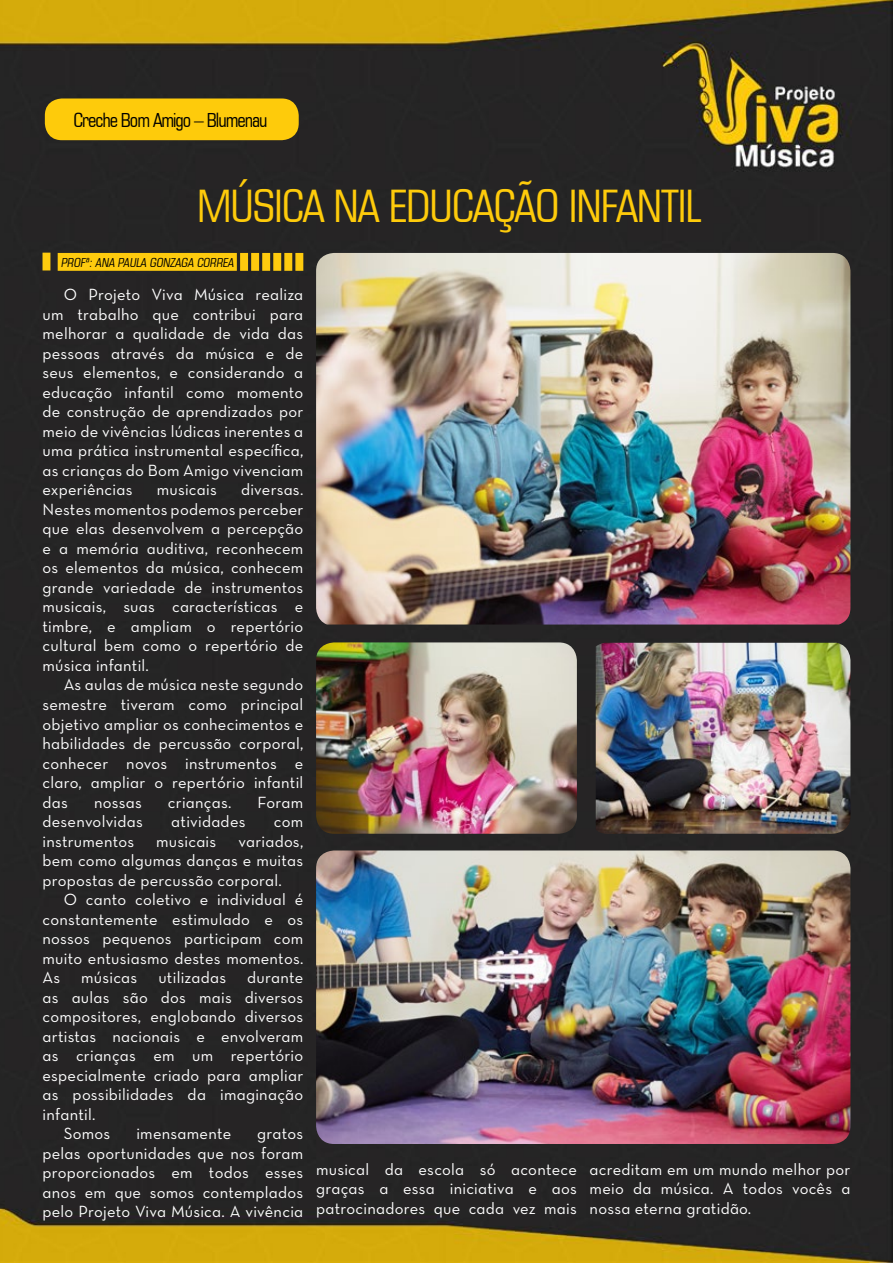
<style>
.page{position:relative;width:893px;height:1263px;background:#fff}
.page>*{position:absolute;margin:0;border:0;box-sizing:border-box;transform-origin:0 0}
.t1{font:condensed 45px "Square 721 BT";letter-spacing:-.025em;color:#fecb0b}
.t2{font:condensed 19.5px "Square 721 BT";letter-spacing:-.05em;color:#000}
.t3{font:16.5px/19.5px "Neutra Text Book Alt";letter-spacing:.015em;color:#fff;text-align:justify}
.t4{font:italic condensed 12.45px "Square 721 BT";color:#000}
</style>
<div class="page">
<img style="left:0;top:0;width:893px;height:1263px">
<svg style="left:240px;top:253px;width:8px;height:18px"></svg>
<svg style="left:251px;top:253px;width:8px;height:18px"></svg>
<svg style="left:262px;top:253px;width:8px;height:18px"></svg>
<svg style="left:273px;top:253px;width:8px;height:18px"></svg>
<svg style="left:284px;top:253px;width:8px;height:18px"></svg>
<svg style="left:295px;top:253px;width:8px;height:18px"></svg>
<div style="left:58px;top:253px;width:179px;height:18px;background:#fecb0e;border:2px solid #fecb0e"></div>
<div style="left:43px;top:253px;width:7px;height:17px;background:#fecb0e"></div>
<img style="left:316px;top:253px;width:534px;height:371px">
<img style="left:316px;top:850px;width:534px;height:294px">
<img style="left:316px;top:642px;width:261px;height:192px">
<img style="left:596px;top:643px;width:254px;height:191px">
<div style="left:45px;top:98px;width:254px;height:42px;background:#fecb0b;border-radius:17px"></div>
<p class="t2" style="left:74px;top:108px;width:196px">Creche Bom Amigo – Blumenau</p>
<h1 class="t1" style="left:197px;top:179px;width:505px">MÚSICA NA EDUCAÇÃO INFANTIL</h1>
<p class="t4" style="left:61px;top:255px;width:177px">PROFª:ANA PAULA GONZAGA CORREA</p>
<p class="t3" style="left:43px;top:285px;width:262px;text-indent:21px">O Projeto Viva Música realiza um trabalho que contribui para melhorar a qualidade de vida das pessoas através da música e de seus elementos, e considerando a educação infantil como momento de construção de aprendizados por meio de vivências lúdicas inerentes a uma prática instrumental específica, as crianças do Bom Amigo vivenciam experiências</p>
<p class="t3" style="left:43px;top:480px;width:262px;text-indent:199px">diversas.<br>Nestes momentos podemos perceber que elas desenvolvem a percepção e a memória auditiva, reconhecem os elementos da música, conhecem grande variedade de instrumentos musicais, suas características e timbre, e ampliam o repertório cultural bem como o repertório de música infantil.</p>
<p class="t3" style="left:43px;top:675px;width:262px;text-indent:21px">As aulas de música neste segundo semestre tiveram como principal objetivo ampliar os conhecimentos e habilidades de percussão corporal, conhecer novos instrumentos e claro, ampliar o repertório infantil das</p>
<p class="t3" style="left:157px;top:480px;width:62px">musicais</p>
<p class="t3" style="left:94px;top:792px;width:49px">nossas</p>
<p class="t3" style="left:168px;top:792px;width:65px">crianças.</p>
<p class="t3" style="left:258px;top:792px;width:47px">Foram</p>
<p class="t3" style="left:43px;top:811px;width:102px">desenvolvidas</p>
<p class="t3" style="left:171px;top:811px;width:76px">atividades</p>
<p class="t3" style="left:274px;top:811px;width:31px">com</p>
<p class="t3" style="left:43px;top:831px;width:93px">instrumentos</p>
<p class="t3" style="left:156px;top:831px;width:62px">musicais</p>
<p class="t3" style="left:43px;top:831px;width:262px;text-indent:196px">variados, bem como algumas danças e muitas propostas de percussão corporal.</p>
<p class="t3" style="left:43px;top:889px;width:262px;text-indent:21px">O canto coletivo e individual é constantemente estimulado e os nossos pequenos participam com muito entusiasmo destes momentos.<br>As</p>
<p class="t3" style="left:81px;top:967px;width:58px">músicas</p>
<p class="t3" style="left:158px;top:967px;width:69px">utilizadas</p>
<p class="t3" style="left:247px;top:967px;width:58px">durante</p>
<p class="t3" style="left:43px;top:987px;width:262px">as aulas são dos mais diversos</p>
<p class="t3" style="left:43px;top:1006px;width:262px">compositores, englobando diversos</p>
<p class="t3" style="left:43px;top:1026px;width:262px">artistas nacionais e envolveram</p>
<p class="t3" style="left:43px;top:1045px;width:262px">as crianças em um repertório</p>
<p class="t3" style="left:43px;top:1065px;width:262px">especialmente criado para ampliar</p>
<p class="t3" style="left:43px;top:1084px;width:262px">as possibilidades da imaginação</p>
<p class="t3" style="left:43px;top:1104px;width:54px">infantil.</p>
<p class="t3" style="left:64px;top:1123px;width:48px">Somos</p>
<p class="t3" style="left:136px;top:1123px;width:96px">imensamente</p>
<p class="t3" style="left:43px;top:1123px;width:262px;text-indent:215px">gratos pelas oportunidades que nos foram proporcionados em todos esses anos em que somos contemplados pelo Projeto Viva Música. A vivência</p>
<p class="t3" style="left:316px;top:1159px;width:262px">musical da escola só acontece graças a essa iniciativa e aos patrocinadores que cada vez mais</p>
<p class="t3" style="left:590px;top:1159px;width:262px">acreditam em um mundo melhor por meio da música. A todos vocês a nossa eterna gratidão.</p>
</div>
